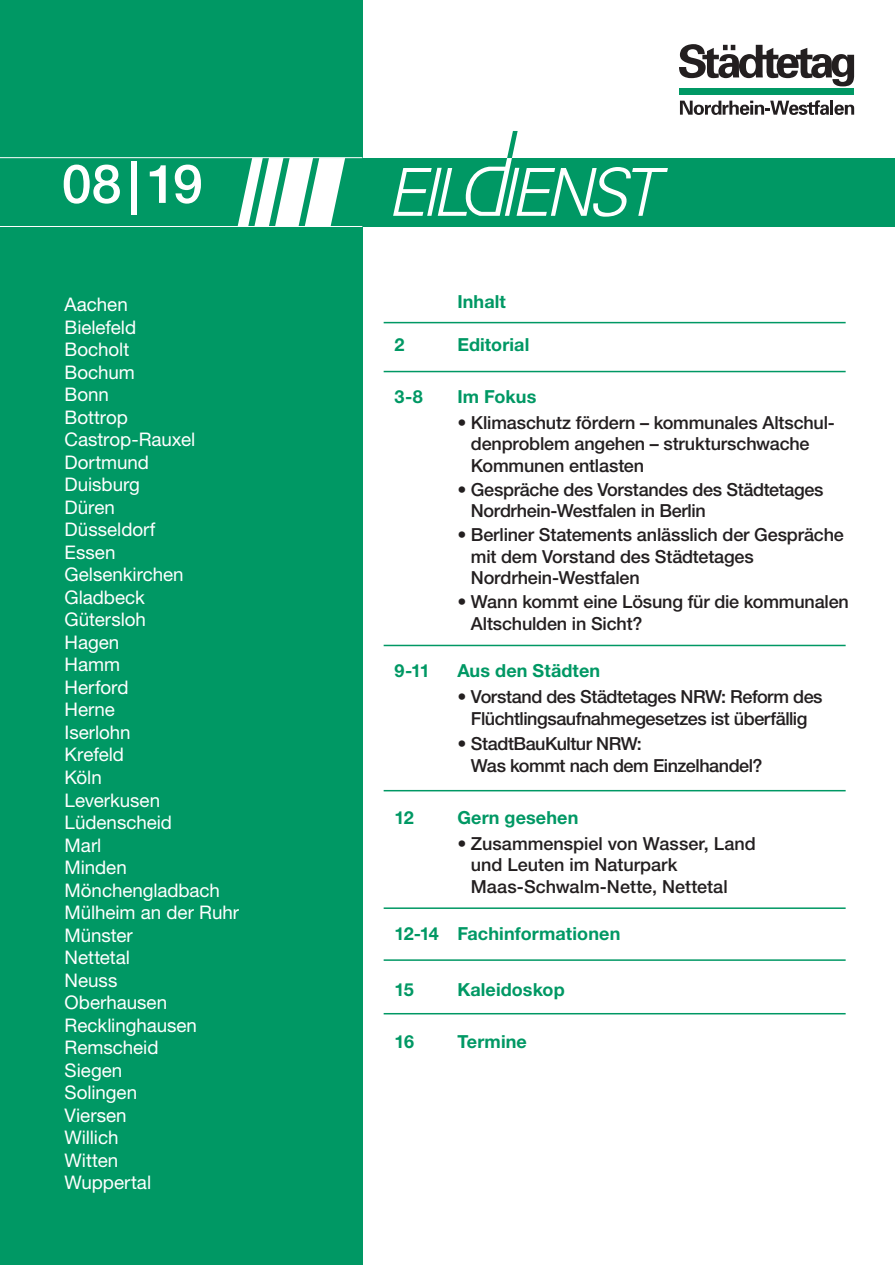
<style>
.page{position:relative;width:895px;height:1265px;background:#fff}
.page>*{position:absolute;margin:0;border:0;box-sizing:border-box;transform-origin:0 0}
.t1{font:500 53.7px "Helvetica Neue LT Pro";color:#fff}
.t2{font:18.75px/22.5px "Helvetica Neue LT Pro";letter-spacing:-.005em;color:#fff}
.t3{font:500 18px/21.6px "Helvetica Neue LT Pro";letter-spacing:-.01em;color:#231f20}
.t4{font:700 18px "Helvetica Neue LT Pro";letter-spacing:.005em;color:#009864}
</style>
<div class="page">
<div style="left:0;top:0;width:362px;height:1264px;background:#009864"></div>
<div style="left:1px;top:158px;width:893px;height:68px;background:#009864"></div>
<svg style="left:223px;top:158px;width:130px;height:68px"></svg>
<svg style="left:679px;top:44px;width:174px;height:42px"></svg>
<svg style="left:680px;top:100px;width:173px;height:15px"></svg>
<div style="left:679px;top:88px;width:174px;height:6px;background:#009864"></div>
<hr style="left:0;top:157px;width:362px;height:1px;background:#fff">
<hr style="left:0;top:226px;width:362px;height:1px;background:#fff">
<svg style="left:393px;top:131px;width:274px;height:86px"></svg>
<hr style="left:383px;top:322px;width:462px;height:1px;background:#009864">
<hr style="left:383px;top:959px;width:462px;height:1px;background:#009864">
<hr style="left:383px;top:789px;width:462px;height:2px;background:#009864">
<hr style="left:383px;top:907px;width:462px;height:1px;background:#009864">
<hr style="left:383px;top:644px;width:462px;height:2px;background:#009864">
<hr style="left:383px;top:1012px;width:462px;height:2px;background:#009864">
<hr style="left:383px;top:371px;width:462px;height:1px;background:#009864">
<h1 class="t1" style="left:62px;top:151px;width:142px">08|19</h1>
<p class="t2" style="left:65px;top:293px;width:176px">Aachen<br>Bielefeld<br>Bocholt<br>Bochum<br>Bonn<br>Bottrop<br>Castrop-Rauxel<br>Dortmund<br>Duisburg<br>Düren<br>Düsseldorf<br>Essen<br>Gelsenkirchen<br>Gladbeck<br>Gütersloh<br>Hagen<br>Hamm<br>Herford<br>Herne<br>Iserlohn<br>Krefeld<br>Köln<br>Leverkusen<br>Lüdenscheid<br>Marl<br>Minden<br>Mönchengladbach<br>Mülheim an der Ruhr<br>Münster<br>Nettetal<br>Neuss<br>Oberhausen<br>Recklinghausen<br>Remscheid<br>Siegen<br>Solingen<br>Viersen<br>Willich<br>Witten<br>Wuppertal</p>
<p class="t4" style="left:457px;top:290px;width:50px">Inhalt</p>
<p class="t4" style="left:394px;top:333px;width:12px">2</p>
<p class="t4" style="left:457px;top:333px;width:73px">Editorial</p>
<p class="t4" style="left:394px;top:385px;width:30px">3-8</p>
<p class="t4" style="left:457px;top:385px;width:80px">Im Fokus</p>
<p class="t3" style="left:470px;top:411px;width:365px;text-indent:-14px">• Klimaschutz fördern – kommunales Altschul&shy;denproblem angehen – strukturschwache<br>Kommunen entlasten</p>
<p class="t3" style="left:470px;top:478px;width:354px;text-indent:-14px">• Gespräche des Vorstandes des Städtetages<br>Nordrhein-Westfalen in Berlin</p>
<p class="t3" style="left:470px;top:523px;width:374px;text-indent:-14px">• Berliner Statements anlässlich der Gespräche mit dem Vorstand des Städtetages<br>Nordrhein-Westfalen</p>
<p class="t3" style="left:470px;top:590px;width:379px;text-indent:-14px">• Wann kommt eine Lösung für die kommunalen<br>Altschulden in Sicht?</p>
<p class="t4" style="left:394px;top:659px;width:37px">9-11</p>
<p class="t4" style="left:457px;top:659px;width:144px">Aus den Städten</p>
<p class="t3" style="left:457px;top:685px;width:366px;text-align:center">• Vorstand des Städtetages NRW: Reform des<br>Flüchtlingsaufnahmegesetzes ist überfällig</p>
<p class="t3" style="left:470px;top:732px;width:293px;text-indent:-14px">• StadtBauKultur NRW:<br>Was kommt nach dem Einzelhandel?</p>
<p class="t4" style="left:394px;top:805px;width:21px">12</p>
<p class="t4" style="left:457px;top:805px;width:122px">Gern gesehen</p>
<p class="t3" style="left:470px;top:832px;width:286px;text-indent:-14px">• Zusammenspiel von Wasser, Land und Leuten im Naturpark<br>Maas-Schwalm-Nette, Nettetal</p>
<p class="t4" style="left:394px;top:922px;width:227px">12-14 Fachinformationen</p>
<p class="t4" style="left:394px;top:978px;width:21px">15</p>
<p class="t4" style="left:457px;top:978px;width:109px">Kaleidoskop</p>
<p class="t4" style="left:394px;top:1030px;width:21px">16</p>
<p class="t4" style="left:457px;top:1030px;width:71px">Termine</p>
</div>
